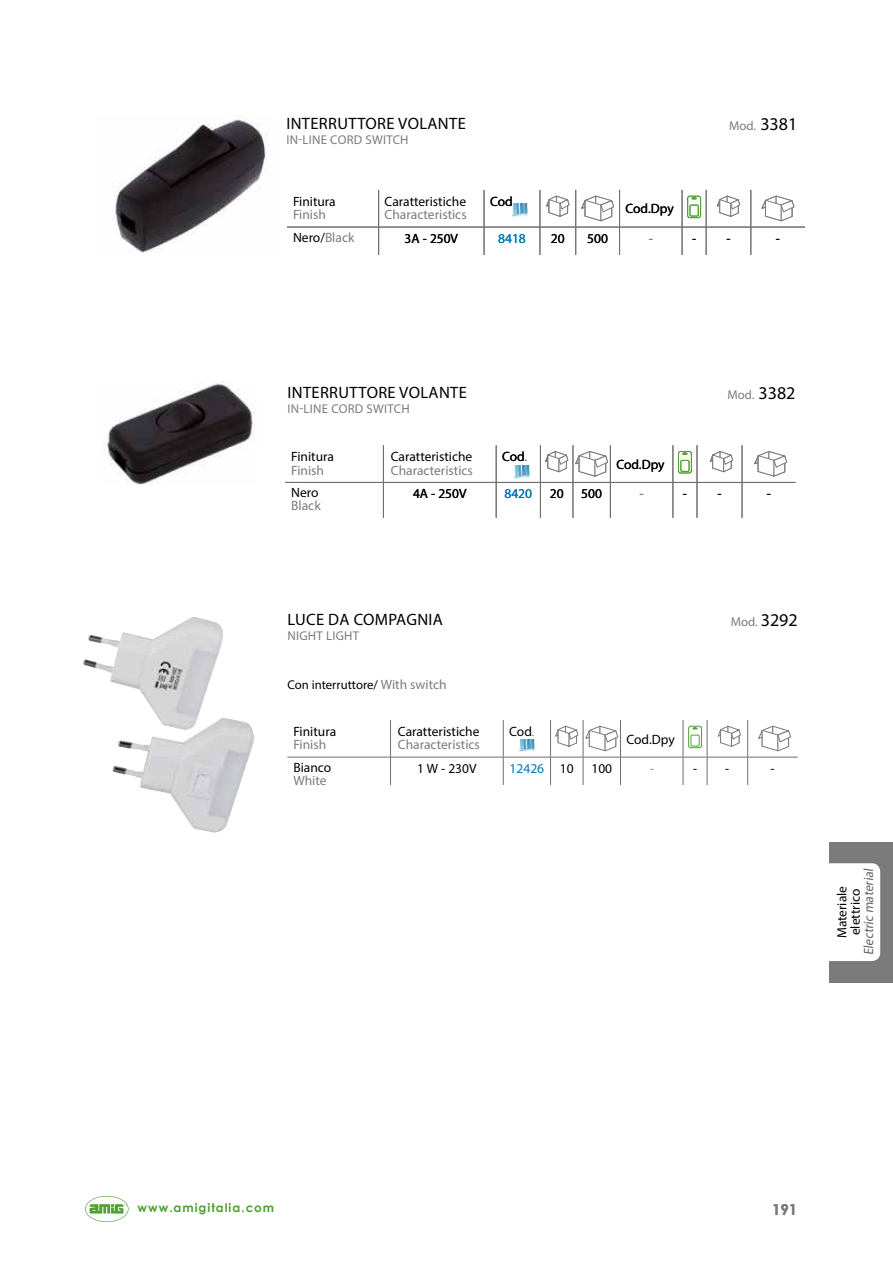
<style>
.page{position:relative;width:893px;height:1263px;background:#fff}
.page>*{position:absolute;margin:0;border:0;box-sizing:border-box;transform-origin:0 0}
.t1{font:16.5px "Myriad Pro";letter-spacing:.02em;color:#000}
.t2{font:700 15px "Century Gothic";color:#7c7b7b}
.t3{font:13.5px "Myriad Pro";color:#000}
.t4{font:13.5px "Myriad Pro";color:#7c7b7b}
.t5{font:13.5px "Myriad Pro";color:#0076b6}
.t6{font:13.5px "Myriad Pro";color:#51a034}
.t7{font:13.35px/13.4px "Myriad Pro";color:#000}
.t8{font:13.35px "Myriad Pro";color:#646363;scale:.96 1}
.t9{font:12.75px "Myriad Pro";letter-spacing:.02em;color:#7c7b7b}
.t10{font:12.75px "Myriad Pro";color:#000}
.t11{font:700 12px "Century Gothic";letter-spacing:.08em;color:#51a034}
.s1{font-size:18px;color:#000}
.s2{font-family:"Helvetica";font-weight:700;font-size:8.55px;color:#706f6f}
.s3{color:#7c7b7b}
.s4{font-size:13.5px;color:#7c7b7b}
.s5{color:#000}
</style>
<div class="page">
<hr style="left:390px;top:720px;width:1px;height:37px;background:#706f6f">
<hr style="left:503px;top:720px;width:1px;height:37px;background:#706f6f">
<hr style="left:550px;top:720px;width:1px;height:37px;background:#706f6f">
<hr style="left:583px;top:720px;width:1px;height:37px;background:#706f6f">
<hr style="left:620px;top:720px;width:1px;height:37px;background:#706f6f">
<hr style="left:683px;top:720px;width:1px;height:37px;background:#706f6f">
<hr style="left:707px;top:720px;width:1px;height:37px;background:#706f6f">
<hr style="left:747px;top:720px;width:1px;height:37px;background:#706f6f">
<hr style="left:287px;top:757px;width:103px;height:1px;background:#706f6f">
<hr style="left:390px;top:757px;width:113px;height:1px;background:#706f6f">
<svg style="left:390px;top:757px;width:1px;height:28px"></svg>
<hr style="left:503px;top:757px;width:48px;height:1px;background:#706f6f">
<svg style="left:503px;top:757px;width:1px;height:28px"></svg>
<hr style="left:620px;top:757px;width:63px;height:1px;background:#706f6f">
<hr style="left:707px;top:757px;width:41px;height:1px;background:#706f6f">
<svg style="left:683px;top:757px;width:25px;height:28px"></svg>
<hr style="left:748px;top:757px;width:50px;height:1px;background:#706f6f">
<svg style="left:747px;top:757px;width:1px;height:28px"></svg>
<svg style="left:550px;top:725px;width:71px;height:60px"></svg>
<svg style="left:688px;top:726px;width:14px;height:22px"></svg>
<svg style="left:717px;top:725px;width:24px;height:22px"></svg>
<svg style="left:758px;top:725px;width:33px;height:27px"></svg>
<div style="left:829px;top:842px;width:64px;height:140px;background:#7c7b7b"></div>
<div style="left:812px;top:863px;width:68px;height:98px;background:#fff;border-radius:9px"></div>
<svg style="left:85px;top:1196px;width:44px;height:26px"></svg>
<hr style="left:378px;top:190px;width:1px;height:37px;background:#706f6f">
<hr style="left:484px;top:190px;width:1px;height:37px;background:#706f6f">
<hr style="left:540px;top:190px;width:1px;height:37px;background:#706f6f">
<hr style="left:575px;top:190px;width:1px;height:37px;background:#706f6f">
<hr style="left:619px;top:190px;width:1px;height:37px;background:#706f6f">
<hr style="left:682px;top:190px;width:1px;height:37px;background:#706f6f">
<hr style="left:706px;top:190px;width:1px;height:37px;background:#706f6f">
<hr style="left:751px;top:190px;width:1px;height:37px;background:#706f6f">
<hr style="left:287px;top:227px;width:92px;height:1px;background:#706f6f">
<hr style="left:379px;top:227px;width:105px;height:1px;background:#706f6f">
<svg style="left:378px;top:228px;width:1px;height:27px"></svg>
<hr style="left:484px;top:227px;width:56px;height:1px;background:#706f6f">
<svg style="left:484px;top:228px;width:1px;height:27px"></svg>
<hr style="left:620px;top:227px;width:62px;height:1px;background:#706f6f">
<hr style="left:706px;top:227px;width:45px;height:1px;background:#706f6f">
<svg style="left:682px;top:227px;width:25px;height:28px"></svg>
<hr style="left:751px;top:227px;width:54px;height:1px;background:#706f6f">
<svg style="left:751px;top:227px;width:1px;height:28px"></svg>
<svg style="left:540px;top:195px;width:80px;height:60px"></svg>
<svg style="left:687px;top:196px;width:14px;height:22px"></svg>
<svg style="left:717px;top:195px;width:23px;height:22px"></svg>
<svg style="left:761px;top:195px;width:34px;height:27px"></svg>
<hr style="left:383px;top:445px;width:1px;height:37px;background:#706f6f">
<hr style="left:496px;top:445px;width:1px;height:37px;background:#706f6f">
<hr style="left:540px;top:445px;width:1px;height:37px;background:#706f6f">
<hr style="left:573px;top:445px;width:1px;height:37px;background:#706f6f">
<hr style="left:610px;top:445px;width:1px;height:37px;background:#706f6f">
<hr style="left:673px;top:445px;width:1px;height:37px;background:#706f6f">
<hr style="left:697px;top:445px;width:1px;height:37px;background:#706f6f">
<hr style="left:742px;top:445px;width:1px;height:37px;background:#706f6f">
<hr style="left:285px;top:482px;width:98px;height:1px;background:#706f6f">
<hr style="left:383px;top:482px;width:113px;height:1px;background:#706f6f">
<hr style="left:383px;top:483px;width:1px;height:35px;background:#706f6f">
<hr style="left:496px;top:482px;width:44px;height:1px;background:#706f6f">
<hr style="left:496px;top:483px;width:1px;height:35px;background:#706f6f">
<hr style="left:540px;top:482px;width:33px;height:1px;background:#706f6f">
<hr style="left:540px;top:483px;width:1px;height:35px;background:#706f6f">
<hr style="left:573px;top:482px;width:37px;height:1px;background:#706f6f">
<hr style="left:573px;top:483px;width:1px;height:35px;background:#706f6f">
<hr style="left:610px;top:482px;width:63px;height:1px;background:#706f6f">
<hr style="left:610px;top:483px;width:1px;height:35px;background:#706f6f">
<svg style="left:673px;top:482px;width:24px;height:1px"></svg>
<hr style="left:673px;top:483px;width:1px;height:35px;background:#706f6f">
<hr style="left:697px;top:482px;width:45px;height:1px;background:#706f6f">
<hr style="left:697px;top:483px;width:1px;height:35px;background:#706f6f">
<hr style="left:742px;top:482px;width:53px;height:1px;background:#706f6f">
<hr style="left:742px;top:483px;width:1px;height:35px;background:#706f6f">
<svg style="left:545px;top:451px;width:23px;height:22px"></svg>
<svg style="left:575px;top:451px;width:33px;height:26px"></svg>
<svg style="left:678px;top:451px;width:14px;height:22px"></svg>
<svg style="left:709px;top:451px;width:24px;height:22px"></svg>
<svg style="left:754px;top:451px;width:33px;height:26px"></svg>
<img style="left:512px;top:203px;width:15px;height:13px">
<img style="left:515px;top:466px;width:15px;height:12px">
<img style="left:520px;top:739px;width:15px;height:13px">
<img style="left:83px;top:617px;width:171px;height:215px">
<img style="left:103px;top:383px;width:150px;height:102px">
<img style="left:115px;top:116px;width:153px;height:137px">
<p class="t1" style="left:286px;top:113px;width:181px">INTERRUTTORE VOLANTE</p>
<p class="t9" style="left:286px;top:132px;width:124px">IN-LINE CORD SWITCH</p>
<p class="t9" style="left:729px;top:118px;width:70px">Mod. <span class="s1">3381</span></p>
<p class="t3" style="left:293px;top:193px;width:44px">Finitura</p>
<p class="t4" style="left:293px;top:207px;width:34px">Finish</p>
<p class="t3" style="left:385px;top:193px;width:83px">Caratteristiche</p>
<p class="t4" style="left:385px;top:207px;width:84px">Characteristics</p>
<p class="t3" style="left:490px;top:193px;width:27px">Cod<span class="s2">.</span></p>
<p class="t3" style="left:626px;top:201px;width:50px">Cod.Dpy</p>
<p class="t3" style="left:293px;top:229px;width:63px">Nero/<span class="s3">Black</span></p>
<p class="t3" style="left:405px;top:230px;width:55px">3A - 250V</p>
<p class="t5" style="left:498px;top:230px;width:29px">8418</p>
<p class="t3" style="left:551px;top:230px;width:15px">20</p>
<p class="t3" style="left:587px;top:230px;width:22px">500</p>
<p class="t6" style="left:649px;top:230px;width:6px">-</p>
<p class="t3" style="left:692px;top:230px;width:40px">- -</p>
<p class="t3" style="left:776px;top:230px;width:6px">-</p>
<p class="t1" style="left:288px;top:382px;width:181px">INTERRUTTORE VOLANTE</p>
<p class="t9" style="left:287px;top:401px;width:124px">IN-LINE CORD SWITCH</p>
<p class="t9" style="left:727px;top:387px;width:70px">Mod. <span class="s1">3382</span></p>
<p class="t3" style="left:291px;top:448px;width:44px">Finitura</p>
<p class="t4" style="left:291px;top:462px;width:34px">Finish</p>
<p class="t3" style="left:391px;top:448px;width:83px">Caratteristiche</p>
<p class="t4" style="left:391px;top:462px;width:84px">Characteristics</p>
<p class="t3" style="left:502px;top:448px;width:27px">Cod<span class="s2">.</span></p>
<p class="t3" style="left:616px;top:456px;width:50px">Cod.Dpy</p>
<p class="t3" style="left:291px;top:484px;width:29px">Nero</p>
<p class="t4" style="left:291px;top:497px;width:31px">Black</p>
<p class="t3" style="left:413px;top:486px;width:55px">4A - 250V</p>
<p class="t5" style="left:504px;top:485px;width:29px">8420</p>
<p class="t3" style="left:550px;top:485px;width:15px">20</p>
<p class="t3" style="left:581px;top:485px;width:22px">500</p>
<p class="t6" style="left:639px;top:485px;width:6px">-</p>
<p class="t3" style="left:683px;top:485px;width:40px">- -</p>
<p class="t3" style="left:767px;top:485px;width:6px">-</p>
<p class="t1" style="left:288px;top:609px;width:157px">LUCE DA COMPAGNIA</p>
<p class="t9" style="left:288px;top:628px;width:73px">NIGHT LIGHT</p>
<p class="t9" style="left:731px;top:614px;width:68px">Mod. <span class="s1">3292</span></p>
<p class="t10" style="left:287px;top:677px;width:161px">Con interruttore/ <span class="s4">With switch</span></p>
<p class="t3" style="left:293px;top:723px;width:44px">Finitura</p>
<p class="t4" style="left:293px;top:737px;width:34px">Finish</p>
<p class="t3" style="left:398px;top:723px;width:83px">Caratteristiche</p>
<p class="t4" style="left:398px;top:737px;width:84px">Characteristics</p>
<p class="t3" style="left:509px;top:723px;width:27px">Cod<span class="s2">.</span></p>
<p class="t3" style="left:626px;top:731px;width:50px">Cod.Dpy</p>
<p class="t3" style="left:293px;top:759px;width:39px">Bianco</p>
<p class="t4" style="left:293px;top:772px;width:35px">White</p>
<p class="t3" style="left:417px;top:760px;width:61px">1 W - 230V</p>
<p class="t5" style="left:510px;top:760px;width:66px">12426 <span class="s5">10</span></p>
<p class="t3" style="left:591px;top:760px;width:22px">100</p>
<p class="t6" style="left:650px;top:760px;width:6px">-</p>
<p class="t3" style="left:693px;top:760px;width:38px">- -</p>
<p class="t3" style="left:771px;top:760px;width:6px">-</p>
<p class="t8" style="left:860px;top:955px;width:93px;rotate:-90deg">Electric material</p>
<p class="t7" style="left:835px;top:938px;width:54px;rotate:-90deg">Materiale elettrico</p>
<p class="t11" style="left:138px;top:1200px;width:138px">www.amigitalia.com</p>
<p class="t2" style="left:772px;top:1200px;width:27px">191</p>
</div>
